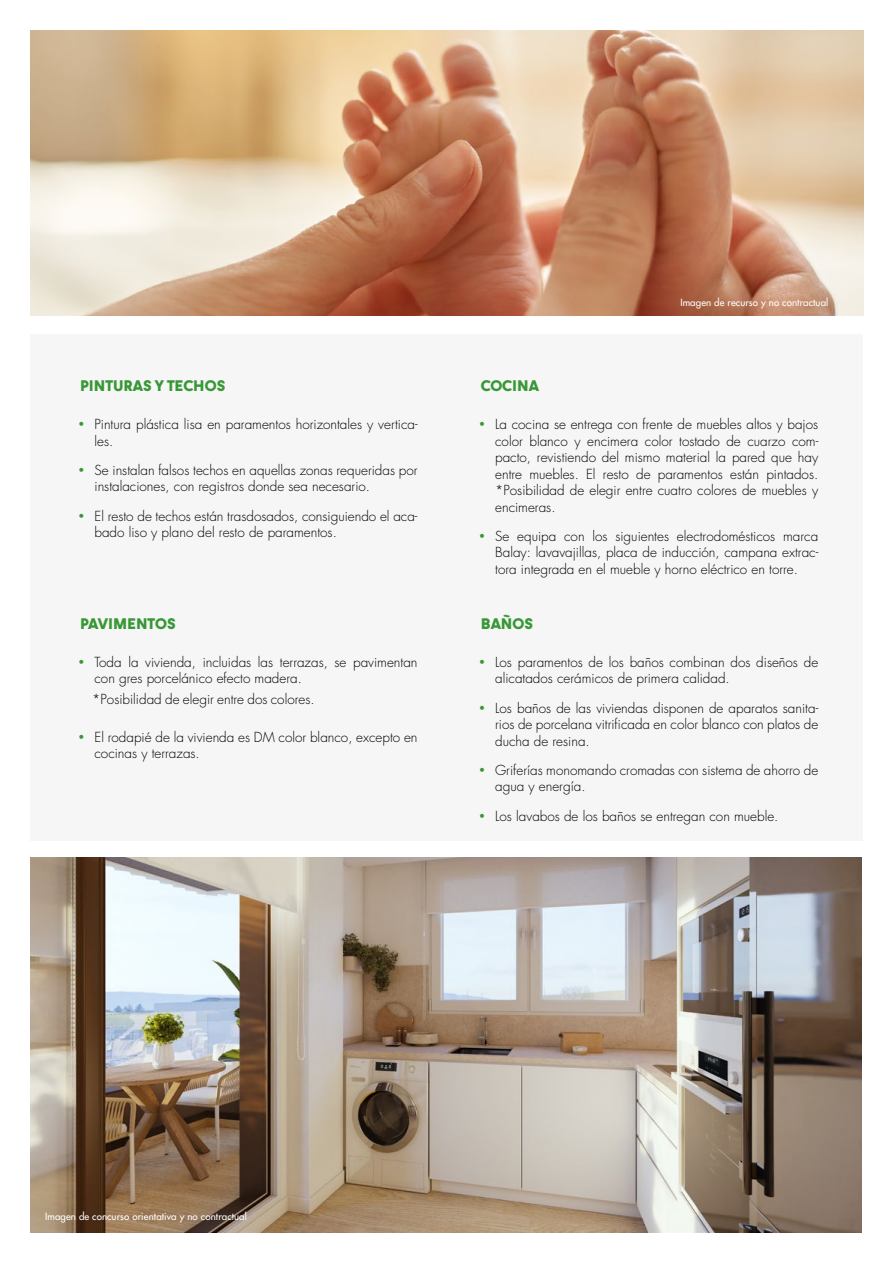
<style>
.page{position:relative;width:893px;height:1263px;background:#fff}
.page>*{position:absolute;margin:0;border:0;box-sizing:border-box;transform-origin:0 0}
.t1{font:900 15px "Dystopian";color:#389736}
.t2{font:300 13.5px/16.5px "Futura Std";color:#000}
.t3{font:500 9.75px "Futura Std";letter-spacing:.01em;color:#fff}
.s1{font-family:"Futura BT";color:#389736}
</style>
<div class="page">
<div style="left:30px;top:335px;width:833px;height:506px;background:#f6f6f6"></div>
<img style="left:31px;top:30px;width:832px;height:286px">
<img style="left:30px;top:858px;width:831px;height:375px">
<p class="t1" style="left:80px;top:376px;width:147px">PINTURAS Y TECHOS</p>
<p class="t1" style="left:481px;top:376px;width:60px">COCINA</p>
<p class="t3" style="left:680px;top:296px;width:149px">Imagen de recurso y no contractual</p>
<p class="t2" style="left:95px;top:416px;width:325px;text-indent:-17px"><span class="s1">•</span> Pintura plástica lisa en paramentos horizontales y vertica&shy;les.</p>
<p class="t2" style="left:95px;top:462px;width:325px;text-indent:-17px"><span class="s1">•</span> Se instalan falsos techos en aquellas zonas requeridas por instalaciones, con registros donde sea necesario.</p>
<p class="t2" style="left:95px;top:508px;width:325px;text-indent:-17px"><span class="s1">•</span> El resto de techos están trasdosados, consiguiendo el aca&shy;bado liso y plano del resto de paramentos.</p>
<p class="t1" style="left:80px;top:614px;width:97px">PAVIMENTOS</p>
<p class="t2" style="left:95px;top:654px;width:325px;text-indent:-17px"><span class="s1">•</span> Toda la vivienda, incluidas las terrazas, se pavimentan con gres porcelánico efecto madera.</p>
<p class="t2" style="left:92px;top:691px;width:224px">*Posibilidad de elegir entre dos colores.</p>
<p class="t2" style="left:95px;top:729px;width:325px;text-indent:-17px"><span class="s1">•</span> El rodapié de la vivienda es DM color blanco, excepto en cocinas y terrazas.</p>
<p class="t2" style="left:495px;top:416px;width:325px;text-align:justify;text-indent:-17px"><span class="s1">•</span> La cocina se entrega con frente de muebles altos y bajos color blanco y encimera color tostado de cuarzo com&shy;pacto, revistiendo del mismo material la pared que hay entre muebles. El resto de paramentos están pintados. *Posibilidad de elegir entre cuatro colores de muebles y encimeras.</p>
<p class="t2" style="left:495px;top:528px;width:325px;text-align:justify;text-indent:-17px"><span class="s1">•</span> Se equipa con los siguientes electrodomésticos marca Balay: lavavajillas, placa de inducción, campana extrac&shy;tora integrada en el mueble y horno eléctrico en torre.</p>
<p class="t1" style="left:481px;top:614px;width:54px">BAÑOS</p>
<p class="t2" style="left:495px;top:654px;width:325px;text-indent:-17px"><span class="s1">•</span> Los paramentos de los baños combinan dos diseños de alicatados cerámicos de primera calidad.</p>
<p class="t2" style="left:495px;top:700px;width:325px;text-align:justify;text-indent:-17px"><span class="s1">•</span> Los baños de las viviendas disponen de aparatos sanita&shy;rios de porcelana vitrificada en color blanco con platos de ducha de resina.</p>
<p class="t2" style="left:495px;top:762px;width:325px;text-indent:-17px"><span class="s1">•</span> Griferías monomando cromadas con sistema de ahorro de agua y energía.</p>
<p class="t2" style="left:478px;top:808px;width:302px"><span class="s1">•</span> Los lavabos de los baños se entregan con mueble.</p>
<p class="t3" style="left:45px;top:1210px;width:203px">Imagen de concurso orientativa y no contractual</p>
</div>
